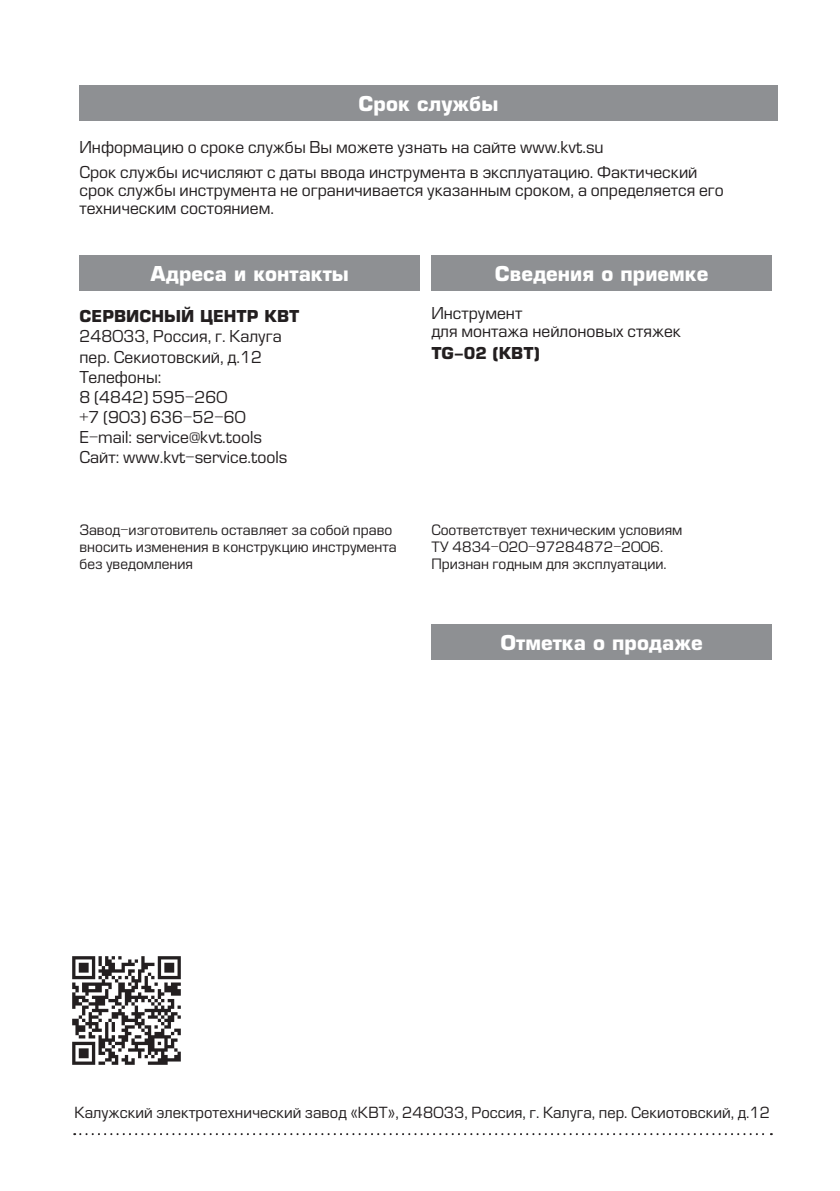
<style>
.page{position:relative;width:840px;height:1191px;background:#fff}
.page>*{position:absolute;margin:0;border:0;box-sizing:border-box;transform-origin:0 0}
.t1{font:700 20px "Europe";color:#fff}
.t2{font:16px/20px "Europe";color:#231f20}
.t3{font:700 16px "Europe";color:#231f20}
.t4{font:15px "Europe";color:#231f20}
.t5{font:14px/16.8px "Europe";color:#231f20}
</style>
<div class="page">
<div style="left:79px;top:255px;width:341px;height:35px;background:#8e9093"></div>
<div style="left:431px;top:255px;width:340px;height:35px;background:#8e9093"></div>
<div style="left:431px;top:624px;width:340px;height:35px;background:#8e9093"></div>
<div style="left:79px;top:85px;width:698px;height:35px;background:#8e9093"></div>
<svg style="left:74px;top:1133px;width:697px;height:2px"></svg>
<img style="left:72px;top:956px;width:109px;height:109px">
<p class="t1" style="left:358px;top:91px;width:141px">Срок службы</p>
<p class="t2" style="left:79px;top:135px;width:619px;line-height:24.8px">Информацию о сроке службы Вы можете узнать на сайте www.kvt.su<br>Срок службы исчисляют с даты ввода инструмента в эксплуатацию. Фактический</p>
<p class="t2" style="left:79px;top:182px;width:645px;line-height:18px">срок службы инструмента не ограничивается указанным сроком, а определяется его техническим состоянием.</p>
<p class="t1" style="left:150px;top:261px;width:200px">Адреса и контакты</p>
<p class="t3" style="left:79px;top:307px;width:221px">СЕРВИСНЫЙ ЦЕНТР КВТ</p>
<p class="t2" style="left:79px;top:327px;width:209px">248033, Россия, г. Калуга пер. Секиотовский, д.12<br>Телефоны:<br>8 (4842) 595-260<br>+7 (903) 636-52-60<br>E-mail: service@kvt.tools<br>Сайт: www.kvt-service.tools</p>
<p class="t5" style="left:79px;top:522px;width:319px">Завод-изготовитель оставляет за собой право вносить изменения в конструкцию инструмента без уведомления</p>
<p class="t1" style="left:494px;top:261px;width:215px">Сведения о приемке</p>
<p class="t2" style="left:431px;top:304px;width:251px;line-height:18px">Инструмент<br>для монтажа нейлоновых стяжек</p>
<p class="t3" style="left:431px;top:343px;width:110px">TG-02 (КВТ)</p>
<p class="t5" style="left:431px;top:522px;width:252px">Соответствует техническим условиям<br>ТУ 4834-020-97284872-2006.<br>Признан годным для эксплуатации.</p>
<p class="t1" style="left:500px;top:630px;width:204px">Отметка о продаже</p>
<p class="t4" style="left:75px;top:1104px;width:696px">Калужский электротехнический завод «КВТ», 248033, Россия, г. Калуга, пер. Секиотовский, д.12</p>
</div>
